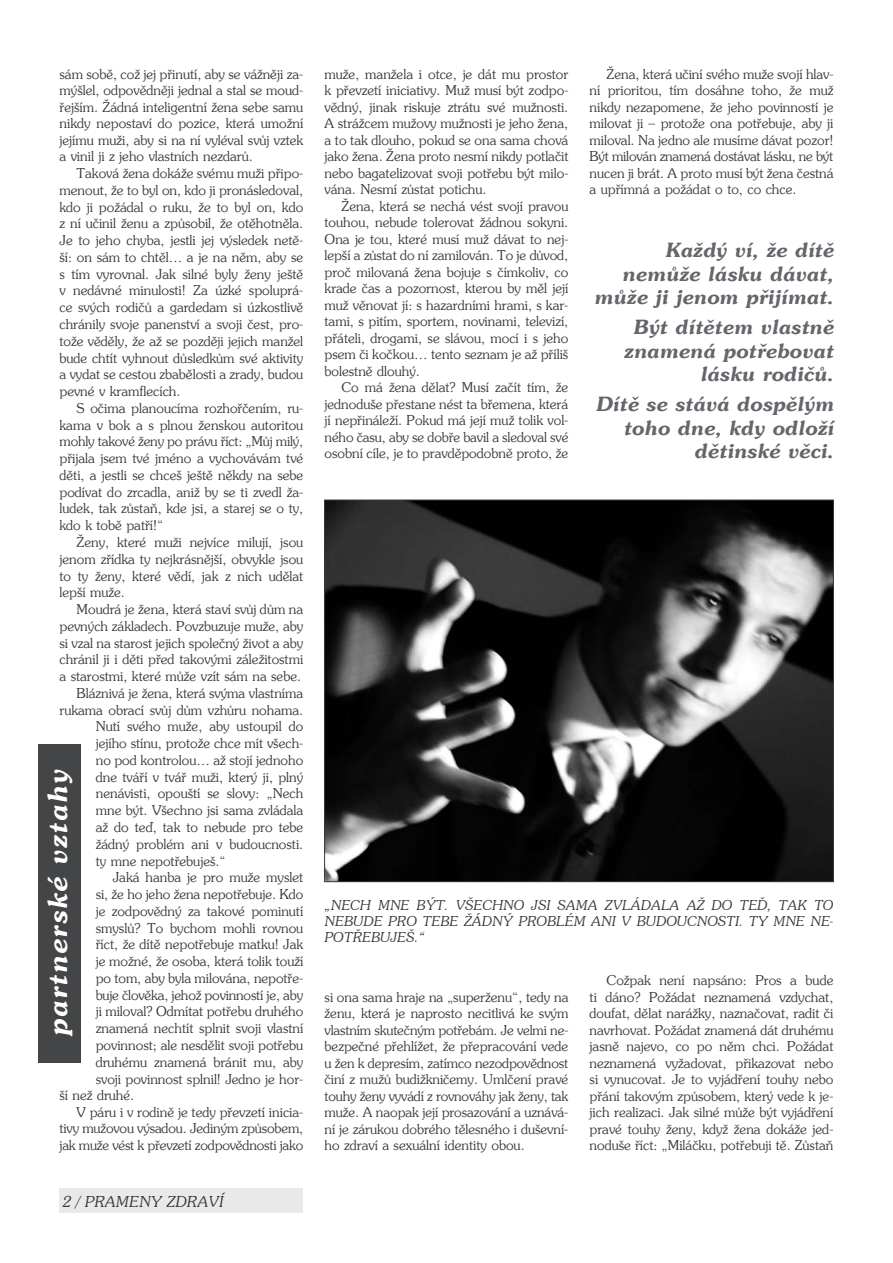
<style>
.page{position:relative;width:893px;height:1263px;background:#fff}
.page>*{position:absolute;margin:0;border:0;box-sizing:border-box;transform-origin:0 0}
.t1{font:italic 700 26.25px "Southern";letter-spacing:.05em;color:#fff}
.t2{font:italic 700 19.5px/23.5px "Southern";color:#63666a;text-align:right}
.t3{font:italic 15px "Southern";color:#383a3b}
.t4{font:13.5px/16.5px "Southern";color:#383a3b;text-align:justify}
.t5{font:italic 13.5px/16.2px "Southern";color:#383a3b}
</style>
<div class="page">
<div style="left:60px;top:1188px;width:243px;height:25px;background:#e8e9eb"></div>
<div style="left:38px;top:744px;width:43px;height:319px;background:#434547"></div>
<img style="left:326px;top:502px;width:506px;height:378px">
<p class="t4" style="left:60px;top:65px;width:245px">sám sobě, což jej přinutí, aby se vážněji za&shy;mýšlel, odpovědněji jednal a stal se moud&shy;řejším. Žádná inteligentní žena sebe samu nikdy nepostaví do pozice, která umožní jejímu muži, aby si na ní vyléval svůj vztek a vinil ji z jeho vlastních nezdarů.</p>
<p class="t4" style="left:60px;top:165px;width:245px;text-indent:17px">Taková žena dokáže svému muži připo&shy;menout, že to byl on, kdo ji pronásledoval, kdo ji požádal o ruku, že to byl on, kdo z ní učinil ženu a způsobil, že otěhotněla.<br>Je to jeho chyba, jestli jej výsledek netě&shy;ší: on sám to chtěl… a je na něm, aby se s tím vyrovnal. Jak silné byly ženy ještě v nedávné minulosti! Za úzké spoluprá&shy;ce svých rodičů a gardedam si úzkostlivě chránily svoje panenství a svoji čest, pro&shy;tože věděly, že až se později jejich manžel bude chtít vyhnout důsledkům své aktivity a vydat se cestou zbabělosti a zrady, budou pevné v kramflecích.</p>
<p class="t4" style="left:60px;top:399px;width:245px;text-indent:17px">S očima planoucíma rozhořčením, ru&shy;kama v bok a s plnou ženskou autoritou mohly takové ženy po právu říct: „Můj milý, přijala jsem tvé jméno a vychovávám tvé děti, a jestli se chceš ještě někdy na sebe podívat do zrcadla, aniž by se ti zvedl ža&shy;ludek, tak zůstaň, kde jsi, a starej se o ty, kdo k tobě patří!“</p>
<p class="t4" style="left:60px;top:533px;width:245px;text-indent:17px">Ženy, které muži nejvíce milují, jsou jenom zřídka ty nejkrásnější, obvykle jsou to ty ženy, které vědí, jak z nich udělat lepší muže.</p>
<p class="t4" style="left:77px;top:601px;width:228px">Moudrá je žena, která staví svůj dům na</p>
<p class="t4" style="left:60px;top:617px;width:245px">pevných základech. Povzbuzuje muže, aby</p>
<p class="t4" style="left:60px;top:634px;width:245px">si vzal na starost jejich společný život a aby</p>
<p class="t4" style="left:60px;top:651px;width:245px">chránil ji i děti před takovými záležitostmi</p>
<p class="t4" style="left:60px;top:668px;width:243px">a starostmi, které může vzít sám na sebe.</p>
<p class="t4" style="left:77px;top:684px;width:228px">Bláznivá je žena, která svýma vlastníma</p>
<p class="t4" style="left:60px;top:701px;width:245px">rukama obrací svůj dům vzhůru nohama.</p>
<p class="t4" style="left:96px;top:718px;width:209px">Nutí svého muže, aby ustoupil do</p>
<p class="t4" style="left:96px;top:735px;width:209px">jejího stínu, protože chce mít všech-</p>
<p class="t4" style="left:96px;top:752px;width:209px">no pod kontrolou… až stojí jednoho</p>
<p class="t4" style="left:96px;top:768px;width:209px">dne tváří v tvář muži, který ji, plný</p>
<p class="t4" style="left:96px;top:785px;width:209px">nenávisti, opouští se slovy: „Nech</p>
<p class="t4" style="left:96px;top:802px;width:209px">mne být. Všechno jsi sama zvládala</p>
<p class="t4" style="left:96px;top:819px;width:209px">až do teď, tak to nebude pro tebe</p>
<p class="t4" style="left:96px;top:835px;width:209px">žádný problém ani v budoucnosti.</p>
<p class="t4" style="left:96px;top:852px;width:131px">ty mne nepotřebuješ.“</p>
<p class="t4" style="left:113px;top:869px;width:192px">Jaká hanba je pro muže myslet</p>
<p class="t4" style="left:96px;top:886px;width:209px">si, že ho jeho žena nepotřebuje. Kdo</p>
<p class="t4" style="left:96px;top:902px;width:209px">je zodpovědný za takové pominutí</p>
<p class="t4" style="left:96px;top:919px;width:209px">smyslů? To bychom mohli rovnou</p>
<p class="t4" style="left:96px;top:936px;width:209px">říct, že dítě nepotřebuje matku! Jak</p>
<p class="t4" style="left:96px;top:953px;width:209px">je možné, že osoba, která tolik touží</p>
<p class="t4" style="left:96px;top:969px;width:209px">po tom, aby byla milována, nepotře-</p>
<p class="t4" style="left:96px;top:986px;width:209px">buje člověka, jehož povinností je, aby</p>
<p class="t4" style="left:96px;top:1003px;width:209px">ji miloval? Odmítat potřebu druhého</p>
<p class="t4" style="left:96px;top:1020px;width:209px">znamená nechtít splnit svoji vlastní</p>
<p class="t4" style="left:96px;top:1037px;width:209px">povinnost; ale nesdělit svoji potřebu</p>
<p class="t4" style="left:96px;top:1053px;width:209px">druhému znamená bránit mu, aby</p>
<p class="t4" style="left:96px;top:1070px;width:209px">svoji povinnost splnil! Jedno je hor-</p>
<p class="t4" style="left:60px;top:1087px;width:76px">ší než druhé.</p>
<p class="t4" style="left:77px;top:1103px;width:228px">V páru i v rodině je tedy převzetí inicia-</p>
<p class="t4" style="left:60px;top:1120px;width:245px">tivy mužovou výsadou. Jediným způsobem,</p>
<p class="t4" style="left:60px;top:1136px;width:245px">jak muže vést k převzetí zodpovědnosti jako</p>
<h1 class="t1" style="left:41px;top:1037px;width:269px;rotate:-90deg">partnerské vztahy</h1>
<p class="t3" style="left:63px;top:1192px;width:162px">2 / PRAMENY ZDRAVÍ</p>
<p class="t4" style="left:325px;top:65px;width:245px">muže, manžela i otce, je dát mu prostor k převzetí iniciativy. Muž musí být zodpo&shy;vědný, jinak riskuje ztrátu své mužnosti.<br>A strážcem mužovy mužnosti je jeho žena, a to tak dlouho, pokud se ona sama chová jako žena. Žena proto nesmí nikdy potlačit nebo bagatelizovat svoji potřebu být milo&shy;vána. Nesmí zůstat potichu.</p>
<p class="t4" style="left:325px;top:197px;width:245px;text-indent:17px">Žena, která se nechá vést svojí pravou touhou, nebude tolerovat žádnou sokyni.<br>Ona je tou, které musí muž dávat to nej&shy;lepší a zůstat do ní zamilován. To je důvod, proč milovaná žena bojuje s čímkoliv, co krade čas a pozornost, kterou by měl její muž věnovat jí: s hazardními hrami, s kar&shy;tami, s pitím, sportem, novinami, televizí, přáteli, drogami, se slávou, mocí i s jeho psem či kočkou… tento seznam je až příliš bolestně dlouhý.</p>
<p class="t4" style="left:325px;top:379px;width:245px;text-indent:17px">Co má žena dělat? Musí začít tím, že jednoduše přestane nést ta břemena, která jí nepřináleží. Pokud má její muž tolik vol&shy;ného času, aby se dobře bavil a sledoval své osobní cíle, je to pravděpodobně proto, že</p>
<p class="t4" style="left:590px;top:65px;width:245px;text-indent:17px">Žena, která učiní svého muže svojí hlav&shy;ní prioritou, tím dosáhne toho, že muž nikdy nezapomene, že jeho povinností je milovat ji – protože ona potřebuje, aby ji miloval. Na jedno ale musíme dávat pozor!<br>Být milován znamená dostávat lásku, ne být nucen ji brát. A proto musí být žena čestná a upřímná a požádat o to, co chce.</p>
<h2 class="t2" style="left:594px;top:238px;width:241px">Každý ví, že dítě nemůže lásku dávat, může ji jenom přijímat.</h2>
<h2 class="t2" style="left:624px;top:315px;width:211px">Být dítětem vlastně znamená potřebovat lásku rodičů.</h2>
<h2 class="t2" style="left:595px;top:392px;width:239px">Dítě se stává dospělým toho dne, kdy odloží dětinské věci.</h2>
<p class="t5" style="left:325px;top:896px;width:510px">„NECH MNE BÝT. VŠECHNO JSI SAMA ZVLÁDALA AŽ DO TEĎ, TAK TO<br>NEBUDE PRO TEBE ŽÁDNÝ PROBLÉM ANI V BUDO UCNOSTI. TY MNE NE-<br>POTŘEBUJEŠ.“</p>
<p class="t4" style="left:325px;top:988px;width:245px">si ona sama hraje na „superženu“, tedy na ženu, která je naprosto necitlivá ke svým vlastním skutečným potřebám. Je velmi ne&shy;bezpečné přehlížet, že přepracování vede u žen k depresím, zatímco nezodpovědnost činí z mužů budižkničemy. Umlčení pravé touhy ženy vyvádí z rovnováhy jak ženy, tak muže. A naopak její prosazování a uznává&shy;ní je zárukou dobrého tělesného i duševní&shy;ho zdraví a sexuální identity obou.</p>
<p class="t4" style="left:590px;top:972px;width:245px;text-indent:17px">Cožpak není napsáno: Pros a bude ti dáno? Požádat neznamená vzdychat, doufat, dělat narážky, naznačovat, radit či navrhovat. Požádat znamená dát druhému jasně najevo, co po něm chci. Požádat neznamená vyžadovat, přikazovat nebo si vynucovat. Je to vyjádření touhy nebo přání takovým způsobem, který vede k je&shy;jich realizaci. Jak silné může být vyjádření pravé touhy ženy, když žena dokáže jed&shy;noduše říct: „Miláčku, potřebuji tě. Zůstaň</p>
</div>
